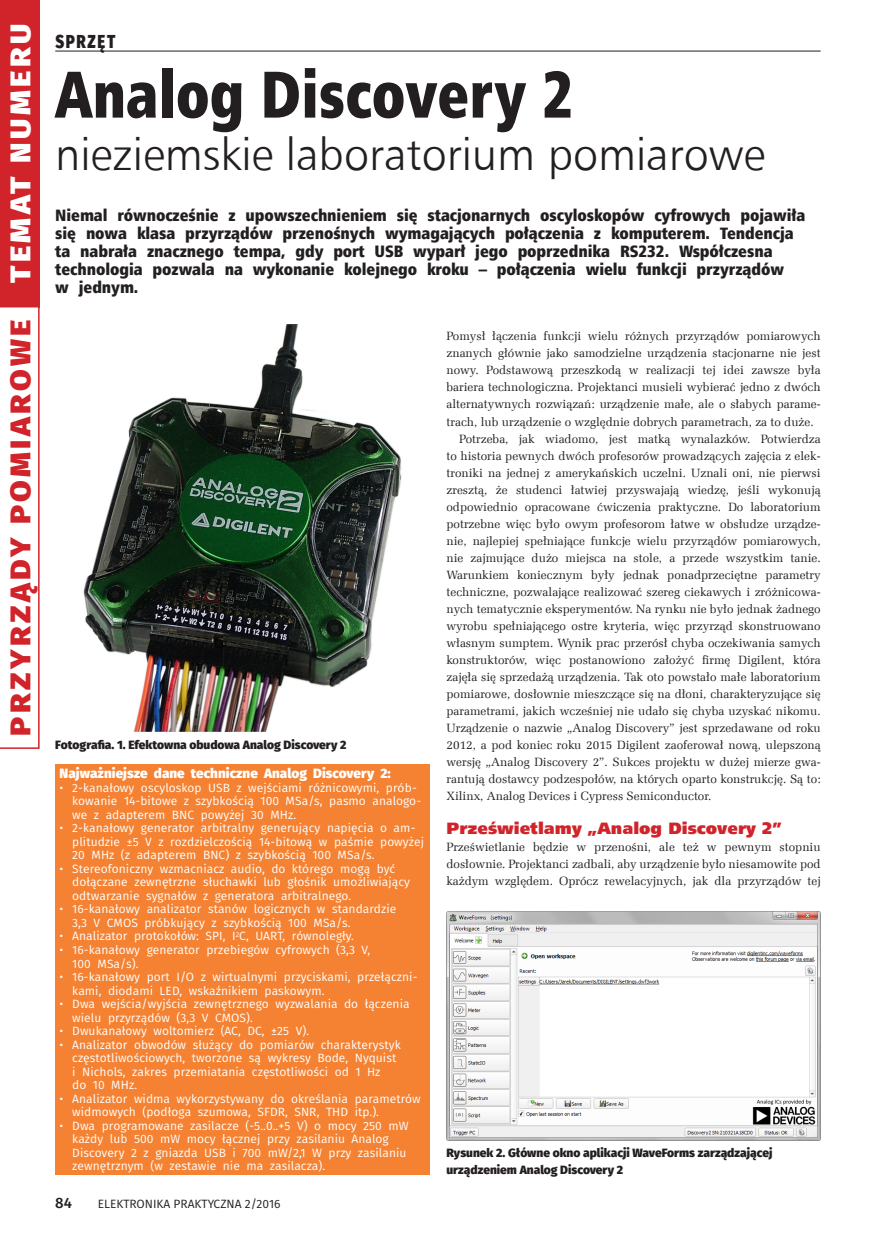
<style>
.page{position:relative;width:893px;height:1234px;background:#fff}
.page>*{position:absolute;margin:0;border:0;box-sizing:border-box;transform-origin:0 0}
._9_Tytul{font:66px "Humnst 777 X Blk Cn EU";color:#231f20;scale:.9 1}
._0_Podtytul_Lt{font:45px "Humnst 777 Lt EU";color:#231f20}
._4_Podpis{font:800 28.5px "Fira Sans";letter-spacing:.11em;color:#d1232a;scale:1.1 1}
._4_Podpis-2{font:800 28.5px "Fira Sans";letter-spacing:.11em;color:#fff;scale:1.1 1}
.t1{font:800 18.75px "Fira Sans";letter-spacing:.11em;color:#231f20;scale:.8 1}
._2_Lead_kurs{font:16.5px/18px "Humnst 777 X Blk Cn EU";letter-spacing:-.005em;color:#231f20}
._3_Srodtytul_kurs{font:16.5px "Humnst 777 X Blk EU";color:#d1232a}
.t2{font:500 15px "Fira Sans";color:#231f20}
._8_Tabela_Tytul{font:800 13.5px "Fira Sans";letter-spacing:.005em;color:#fff}
._1_Body{font:12px/17px "Zapf Ellipt EU";color:#231f20;text-align:justify}
.t3{font:12px/13.5px "Fira Sans";letter-spacing:.005em;color:#fff}
._4_Podpis-3{font:800 12px/17px "Fira Sans";color:#231f20}
.t4{font:12px "Fira Sans";color:#231f20}
</style>
<div class="page">
<hr style="left:55px;top:51px;width:766px;height:1px;background:#231f20">
<div style="left:55px;top:763px;width:374px;height:411px;background:#f48232"></div>
<img style="left:83px;top:324px;width:319px;height:407px">
<img style="left:446px;top:911px;width:375px;height:229px">
<div style="left:0;top:0;width:40px;height:307px;background:#d1232a"></div>
<svg style="left:0;top:307px;width:40px;height:441px"></svg>
<p class="_4_Podpis-2" style="left:1px;top:283px;width:237px;rotate:-90deg">TEMAT NUMERU</p>
<p class="_4_Podpis" style="left:1px;top:735px;width:379px;rotate:-90deg">PRZYRZĄDY POMIAROWE</p>
<p class="t1" style="left:55px;top:28px;width:77px">SPRZĘT</p>
<p class="_9_Tytul" style="left:55px;top:52px;width:578px">Analog Discovery 2</p>
<p class="_0_Podtytul_Lt" style="left:55px;top:127px;width:711px">nieziemskie laboratorium pomiarowe</p>
<p class="_2_Lead_kurs" style="left:55px;top:206px;width:752px">Niemal równocześnie z upowszechnieniem się stacjonarnych oscyloskopów cyfrowych pojawiła się nowa klasa przyrządów przenośnych wymagających połączenia z komputerem. Tendencja ta nabrała znacznego tempa, gdy port USB wyparł jego poprzednika RS232. Współczesna technologia pozwala na wykonanie kolejnego kroku – połączenia wielu funkcji przyrządów<br>w jednym.</p>
<p class="_1_Body" style="left:446px;top:328px;width:376px">Pomysł łączenia funkcji wielu różnych przyrządów pomiarowych znanych głównie jako samodzielne urządzenia stacjonarne nie jest nowy. Podstawową przeszkodą w realizacji tej idei zawsze była bariera technologiczna. Projektanci musieli wybierać jedno z dwóch alternatywnych rozwiązań: urządzenie małe, ale o słabych parame&shy;trach, lub urządzenie o względnie dobrych parametrach, za to duże.</p>
<p class="_1_Body" style="left:446px;top:430px;width:376px;text-indent:13px">Potrzeba, jak wiadomo, jest matką wynalazków. Potwierdza to historia pewnych dwóch profesorów prowadzących zajęcia z elek&shy;troniki na jednej z amerykańskich uczelni. Uznali oni, nie pierwsi zresztą, że studenci łatwiej przyswajają wiedzę, jeśli wykonują odpowiednio opracowane ćwiczenia praktyczne. Do laboratorium potrzebne więc było owym profesorom łatwe w obsłudze urządze&shy;nie, najlepiej spełniające funkcje wielu przyrządów pomiarowych, nie zajmujące dużo miejsca na stole, a przede wszystkim tanie.<br>Warunkiem koniecznym były jednak ponadprzeciętne parametry techniczne, pozwalające realizować szereg ciekawych i zróżnicowa&shy;nych tematycznie eksperymentów. Na rynku nie było jednak żadnego wyrobu spełniającego ostre kryteria, więc przyrząd skonstruowano własnym sumptem. Wynik prac przerósł chyba oczekiwania samych konstruktorów, więc postanowiono założyć firmę Digilent, która zajęła się sprzedażą urządzenia. Tak oto powstało małe laboratorium pomiarowe, dosłownie mieszczące się na dłoni, charakteryzujące się parametrami, jakich wcześniej nie udało się chyba uzyskać nikomu.<br>Urządzenie o nazwie „Analog Discovery” jest sprzedawane od roku 2012, a pod koniec roku 2015 Digilent zaoferował nową, ulepszoną wersję „Analog Discovery 2”. Sukces projektu w dużej mierze gwa&shy;rantują dostawcy podzespołów, na których oparto konstrukcję. Są to:<br>Xilinx, Analog Devices i Cypress Semiconductor.</p>
<p class="_3_Srodtytul_kurs" style="left:446px;top:817px;width:336px">Prześwietlamy „Analog Discovery 2”</p>
<p class="_1_Body" style="left:446px;top:838px;width:376px">Prześwietlanie będzie w przenośni, ale też w pewnym stopniu dosłownie. Projektanci zadbali, aby urządzenie było niesamowite pod każdym względem. Oprócz rewelacyjnych, jak dla przyrządów tej</p>
<p class="_4_Podpis-3" style="left:55px;top:736px;width:293px">Fotografia. 1. Efektowna obudowa Analog Discovery 2</p>
<p class="_8_Tabela_Tytul" style="left:60px;top:764px;width:333px">Najważniejsze dane techniczne Analog Discovery 2:</p>
<p class="t3" style="left:72px;top:780px;width:350px;text-indent:-13px">• 2-kanałowy oscyloskop USB z wejściami różnicowymi, prób&shy;kowanie 14-bitowe z szybkością 100 MSa/s, pasmo analogo&shy;we z adapterem BNC powyżej 30 MHz.</p>
<p class="t3" style="left:72px;top:821px;width:353px;text-indent:-13px">• 2-kanałowy generator arbitralny generujący napięcia o am&shy;plitudzie ±5 V z rozdzielczością 14-bitową w paśmie powyżej<br>20 MHz (z adapterem BNC) z szybkością 100 MSa/s.</p>
<p class="t3" style="left:72px;top:861px;width:339px;text-indent:-13px">• Stereofoniczny wzmacniacz audio, do którego mogą być dołączane zewnętrzne słuchawki lub głośnik umożliwiający odtwarzanie sygnałów z generatora arbitralnego.</p>
<p class="t3" style="left:72px;top:902px;width:326px;text-indent:-13px">• 16-kanałowy analizator stanów logicznych w standardzie<br>3,3 V CMOS próbkujący z szybkością 100 MSa/s.</p>
<p class="t3" style="left:60px;top:929px;width:296px">• Analizator protokołów: SPI, I<sup>2</sup>C, UART, równoległy.</p>
<p class="t3" style="left:72px;top:942px;width:300px;text-indent:-13px">• 16-kanałowy generator przebiegów cyfrowych (3,3 V,<br>100 MSa/s).</p>
<p class="t3" style="left:72px;top:969px;width:347px;text-indent:-13px">• 16-kanałowy port I/O z wirtualnymi przyciskami, przełączni&shy;kami, diodami LED, wskaźnikiem paskowym.</p>
<p class="t3" style="left:72px;top:996px;width:339px;text-indent:-13px">• Dwa wejścia/wyjścia zewnętrznego wyzwalania do łączenia wielu przyrządów (3,3 V CMOS).</p>
<p class="t3" style="left:60px;top:1023px;width:251px">• Dwukanałowy woltomierz (AC, DC, ±25 V).</p>
<p class="t3" style="left:72px;top:1037px;width:330px;text-indent:-13px">• Analizator obwodów służący do pomiarów charakterystyk częstotliwościowych, tworzone są wykresy Bode, Nyquist i Nichols, zakres przemiatania częstotliwości od 1 Hz<br>do 10 MHz.</p>
<p class="t3" style="left:72px;top:1091px;width:350px;text-indent:-13px">• Analizator widma wykorzystywany do określania parametrów widmowych (podłoga szumowa, SFDR, SNR, THD itp.).</p>
<p class="t3" style="left:72px;top:1118px;width:338px;text-indent:-13px">• Dwa programowane zasilacze (-5..0..+5 V) o mocy 250 mW każdy lub 500 mW mocy łącznej przy zasilaniu Analog Discovery 2 z gniazda USB i 700 mW/2,1 W przy zasilaniu zewnętrznym (w zestawie nie ma zasilacza).</p>
<p class="_4_Podpis-3" style="left:446px;top:1144px;width:327px">Rysunek 2. Główne okno aplikacji WaveForms zarządzającej urządzeniem Analog Discovery 2</p>
<p class="t2" style="left:55px;top:1192px;width:18px">84</p>
<p class="t4" style="left:98px;top:1195px;width:184px">ELEKTRONIKA PRAKTYCZNA 2/2016</p>
</div>
